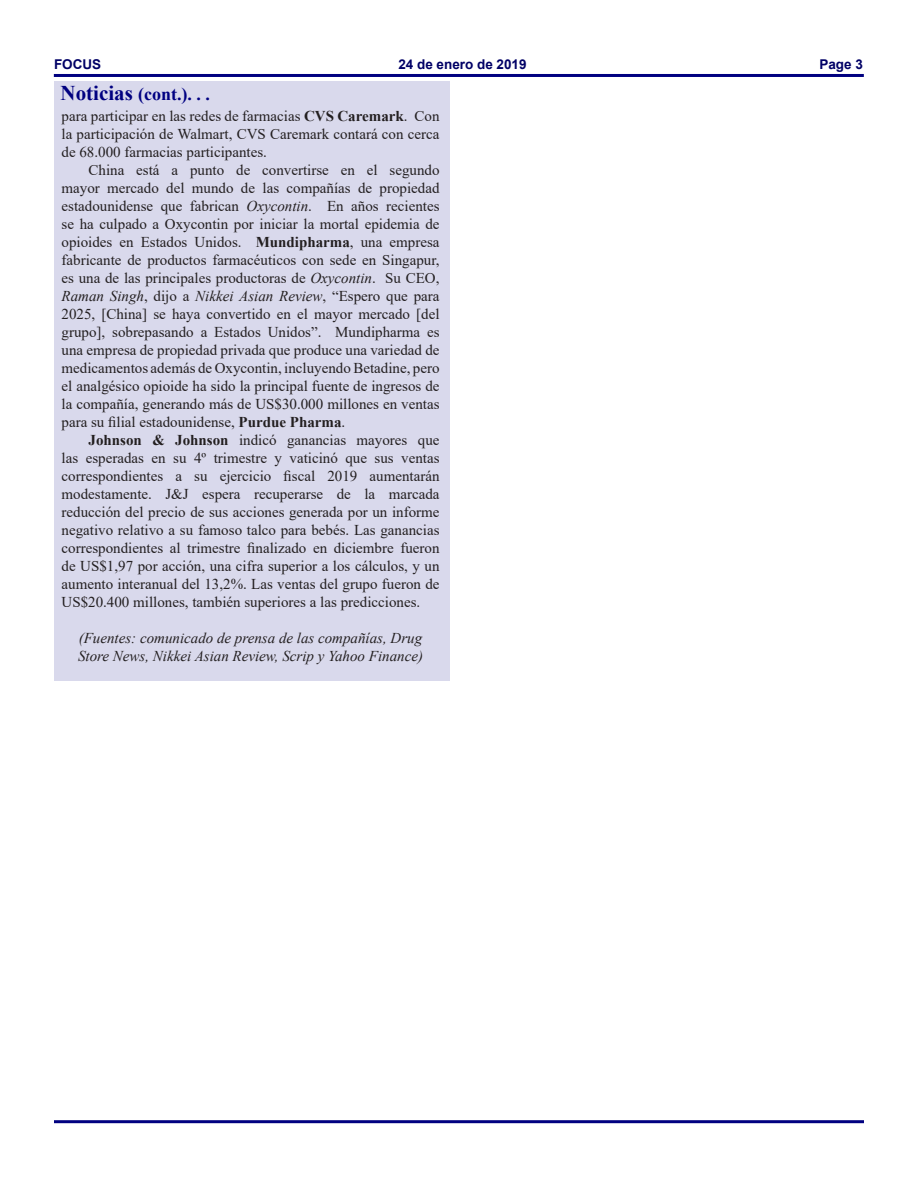
<style>
.page{position:relative;width:918px;height:1188px;background:#fff}
.page>*{position:absolute;margin:0;border:0;box-sizing:border-box;transform-origin:0 0}
.t1{font:700 18px "Times New Roman";color:#000082}
.t2{font:15px/18px "Times New Roman";color:#231f20;text-align:justify}
.t3{font:italic 15px/18px "Times New Roman";color:#231f20}
.t4{font:700 13.5px "Arial";color:#006}
.s1{font-size:21px;color:#000080}
.s2{font-weight:700}
.s3{font-style:italic}
</style>
<div class="page">
<hr style="left:54px;top:74px;width:810px;height:3px;background:#000080">
<hr style="left:54px;top:1120px;width:810px;height:3px;background:#000080">
<div style="left:54px;top:81px;width:396px;height:599px;background:#d9d9ec"></div>
<p class="t4" style="left:54px;top:55px;width:49px">FOCUS</p>
<p class="t4" style="left:398px;top:55px;width:130px">24 de enero de 2019</p>
<p class="t4" style="left:819px;top:55px;width:45px">Page 3</p>
<p class="t1" style="left:61px;top:81px;width:151px"><span class="s1">Noticias</span> (cont.). . .</p>
<p class="t2" style="left:62px;top:106px;width:380px">para participar en las redes de farmacias <span class="s2">CVS Caremark</span>. Con la participación de Walmart, CVS Caremark contará con cerca de 68.000 farmacias participantes.</p>
<p class="t2" style="left:62px;top:160px;width:380px;text-indent:27px">China está a punto de convertirse en el segundo mayor mercado del mundo de las compañías de propiedad estadounidense que fabrican <span class="s3">Oxycontin</span>. En años recientes se ha culpado a Oxycontin por iniciar la mortal epidemia de opioides en Estados Unidos. <span class="s2">Mundipharma</span>, una empresa fabricante de productos farmacéuticos con sede en Singapur, es una de las principales productoras de <span class="s3">Oxycontin</span>. Su CEO, <span class="s3">Raman Singh</span>, dijo a <span class="s3">Nikkei Asian Review</span>, “Espero que para 2025, [China] se haya convertido en el mayor mercado [del grupo], sobrepasando a Estados Unidos”. Mundipharma es una empresa de propiedad privada que produce una variedad de medicamentos además de Oxycontin, incluyendo Betadine, pero el analgésico opioide ha sido la principal fuente de ingresos de la compañía, generando más de US$30.000 millones en ventas para su filial estadounidense, <span class="s2">Purdue Pharma</span>.</p>
<p class="t2" style="left:62px;top:430px;width:380px;text-indent:27px"><span class="s2">Johnson &amp; Johnson</span> indicó ganancias mayores que las esperadas en su 4º trimestre y vaticinó que sus ventas correspondientes a su ejercicio fiscal 2019 aumentarán modestamente. J&amp;J espera recuperarse de la marcada reducción del precio de sus acciones generada por un informe negativo relativo a su famoso talco para bebés. Las ganancias correspondientes al trimestre finalizado en diciembre fueron de US$1,97 por acción, una cifra superior a los cálculos, y un aumento interanual del 13,2%. Las ventas del grupo fueron de US$20.400 millones, también superiores a las predicciones.</p>
<p class="t3" style="left:78px;top:628px;width:346px">(Fuentes: comunicado de prensa de las compañías, Drug<br>Store News, Nikkei Asian Review, Scrip y Yahoo Finance)</p>
</div>
